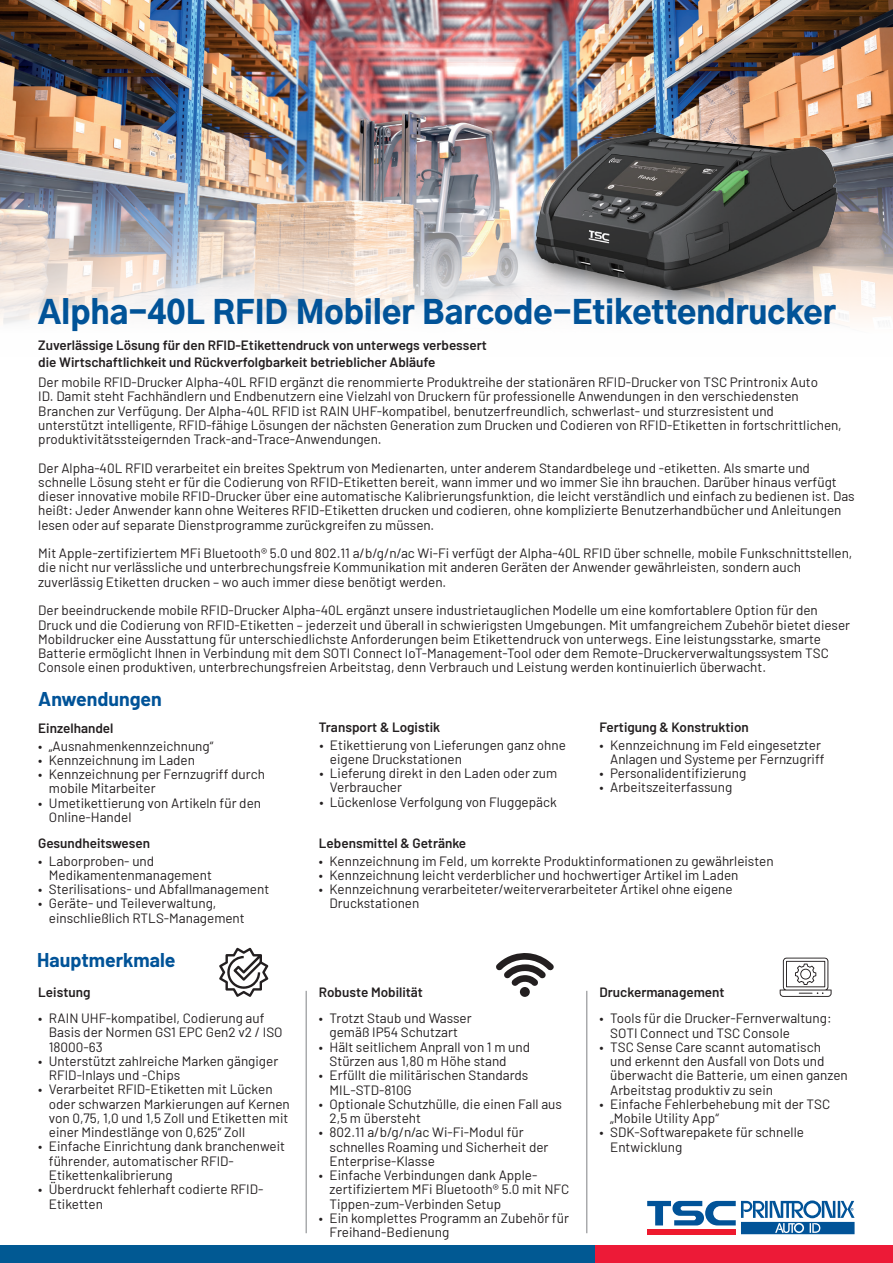
<style>
.page{position:relative;width:893px;height:1263px;background:#fff}
.page>*{position:absolute;margin:0;border:0;box-sizing:border-box;transform-origin:0 0}
.t1{font:900 31.5px "Gothic A1";color:#015398}
.t2{font:700 19.5px "Barlow";color:#015398}
.t3{font:13.5px/14.2px "Barlow";color:#231f20}
.t4{font:600 13.5px/16.2px "Barlow";color:#231f20}
</style>
<div class="page">
<div style="left:594px;top:1246px;width:299px;height:17px;background:#ed1a37"></div>
<div style="left:0;top:1246px;width:594px;height:17px;background:#015993"></div>
<svg style="left:647px;top:1200px;width:207px;height:34px"></svg>
<img style="left:0;top:0;width:893px;height:324px">
<hr style="left:306px;top:991px;width:1px;height:242px;background:#808285">
<hr style="left:586px;top:991px;width:1px;height:242px;background:#808285">
<svg style="left:219px;top:947px;width:49px;height:50px"></svg>
<svg style="left:496px;top:953px;width:58px;height:44px"></svg>
<svg style="left:780px;top:958px;width:52px;height:39px"></svg>
<img style="left:455px;top:34px;width:438px;height:292px">
<h1 class="t1" style="left:38px;top:286px;width:799px">Alpha-40L RFID Mobiler Barcode-Etikettendrucker</h1>
<p class="t4" style="left:38px;top:336px;width:450px">Zuverlässige Lösung für den RFID-Etikettendruck von unterwegs verbessert die Wirtschaftlichkeit und Rückverfolgbarkeit betrieblicher Abläufe</p>
<p class="t3" style="left:38px;top:374px;width:805px">Der mobile RFID-Drucker Alpha-40L RFID ergänzt die renommierte Produktreihe der stationären RFID-Drucker von TSC Printronix Auto<br>ID. Damit steht Fachhändlern und Endbenutzern eine Vielzahl von Druckern für professionelle Anwendungen in den verschiedensten Branchen zur Verfügung. Der Alpha-40L RFID ist RAIN UHF-kompatibel, benutzerfreundlich, schwerlast- und sturzresistent und unterstützt intelligente, RFID-fähige Lösungen der nächsten Generation zum Drucken und Codieren von RFID-Etiketten in fortschrittlichen, produktivitätssteigernden Track-and-Trace-Anwendungen.</p>
<p class="t3" style="left:38px;top:460px;width:818px">Der Alpha-40L RFID verarbeitet ein breites Spektrum von Medienarten, unter anderem Standardbelege und -etiketten. Als smarte und schnelle Lösung steht er für die Codierung von RFID-Etiketten bereit, wann immer und wo immer Sie ihn brauchen. Darüber hinaus verfügt dieser innovative mobile RFID-Drucker über eine automatische Kalibrierungsfunktion, die leicht verständlich und einfach zu bedienen ist. Das heißt: Jeder Anwender kann ohne Weiteres RFID-Etiketten drucken und codieren, ohne komplizierte Benutzerhandbücher und Anleitungen lesen oder auf separate Dienstprogramme zurückgreifen zu müssen.</p>
<p class="t3" style="left:38px;top:545px;width:815px">Mit Apple-zertifiziertem MFi Bluetooth® 5.0 und 802.11 a/b/g/n/ac Wi-Fi verfügt der Alpha-40L RFID über schnelle, mobile Funkschnittstellen, die nicht nur verlässliche und unterbrechungsfreie Kommunikation mit anderen Geräten der Anwender gewährleisten, sondern auch zuverlässig Etiketten drucken – wo auch immer diese benötigt werden.</p>
<p class="t3" style="left:38px;top:602px;width:813px">Der beeindruckende mobile RFID-Drucker Alpha-40L ergänzt unsere industrietauglichen Modelle um eine komfortablere Option für den Druck und die Codierung von RFID-Etiketten – jederzeit und überall in schwierigsten Umgebungen. Mit umfangreichem Zubehör bietet dieser Mobildrucker eine Ausstattung für unterschiedlichste Anforderungen beim Etikettendruck von unterwegs. Eine leistungsstarke, smarte Batterie ermöglicht Ihnen in Verbindung mit dem SOTI Connect IoT-Management-Tool oder dem Remote-Druckerverwaltungssystem TSC Console einen produktiven, unterbrechungsfreien Arbeitstag, denn Verbrauch und Leistung werden kontinuierlich überwacht.</p>
<h2 class="t2" style="left:38px;top:685px;width:125px">Anwendungen</h2>
<p class="t4" style="left:38px;top:719px;width:77px">Einzelhandel</p>
<p class="t3" style="left:38px;top:737px;width:177px">• „Ausnahmenkennzeichnung“</p>
<p class="t3" style="left:38px;top:752px;width:158px">• Kennzeichnung im Laden</p>
<p class="t3" style="left:49px;top:766px;width:218px;text-indent:-11px">• Kennzeichnung per Fernzugriff durch mobile Mitarbeiter</p>
<p class="t3" style="left:49px;top:794px;width:214px;text-indent:-11px">• Umetikettierung von Artikeln für den<br>Online-Handel</p>
<p class="t4" style="left:38px;top:834px;width:113px">Gesundheitswesen</p>
<p class="t3" style="left:49px;top:852px;width:165px;text-indent:-11px">• Laborproben- und<br>Medikamentenmanagement</p>
<p class="t3" style="left:38px;top:881px;width:232px">• Sterilisations- und Abfallmanagement</p>
<p class="t3" style="left:49px;top:895px;width:197px;text-indent:-11px">• Geräte- und Teileverwaltung, einschließlich RTLS-Management</p>
<h2 class="t2" style="left:37px;top:946px;width:140px">Hauptmerkmale</h2>
<p class="t4" style="left:38px;top:983px;width:54px">Leistung</p>
<p class="t3" style="left:49px;top:1010px;width:235px;text-indent:-11px">• RAIN UHF-kompatibel, Codierung auf<br>Basis der Normen GS1 EPC Gen2 v2 / ISO<br>18000-63</p>
<p class="t3" style="left:49px;top:1053px;width:231px;text-indent:-11px">• Unterstützt zahlreiche Marken gängiger<br>RFID-Inlays und -Chips</p>
<p class="t3" style="left:49px;top:1081px;width:242px;text-indent:-11px">• Verarbeitet RFID-Etiketten mit Lücken oder schwarzen Markierungen auf Kernen von 0,75, 1,0 und 1,5 Zoll und Etiketten mit einer Mindestlänge von 0,625“ Zoll</p>
<p class="t3" style="left:49px;top:1138px;width:238px;text-indent:-11px">• Einfache Einrichtung dank branchenweit führender, automatischer RFID-<br>Etikettenkalibrierung</p>
<p class="t3" style="left:49px;top:1181px;width:216px;text-indent:-11px">• Überdruckt fehlerhaft codierte RFID-<br>Etiketten</p>
<p class="t4" style="left:319px;top:718px;width:123px">Transport &amp; Logistik</p>
<p class="t3" style="left:330px;top:736px;width:237px;text-indent:-11px">• Etikettierung von Lieferungen ganz ohne eigene Druckstationen</p>
<p class="t3" style="left:330px;top:765px;width:229px;text-indent:-11px">• Lieferung direkt in den Laden oder zum<br>Verbraucher</p>
<p class="t3" style="left:319px;top:793px;width:239px">• Lückenlose Verfolgung von Fluggepäck</p>
<p class="t4" style="left:319px;top:834px;width:149px">Lebensmittel &amp; Getränke</p>
<p class="t3" style="left:319px;top:852px;width:456px">• Kennzeichnung im Feld, um korrekte Produktinformationen zu gewährleisten</p>
<p class="t3" style="left:319px;top:867px;width:421px">• Kennzeichnung leicht verderblicher und hochwertiger Artikel im Laden</p>
<p class="t3" style="left:330px;top:881px;width:405px;text-indent:-11px">• Kennzeichnung verarbeiteter/weiterverarbeiteter Artikel ohne eigene<br>Druckstationen</p>
<p class="t4" style="left:600px;top:718px;width:151px">Fertigung &amp; Konstruktion</p>
<p class="t3" style="left:600px;top:736px;width:227px;text-align:right">• Kennzeichnung im Feld eingesetzter<br>Anlagen und Systeme per Fernzugriff</p>
<p class="t3" style="left:600px;top:765px;width:148px">• Personalidentifizierung</p>
<p class="t3" style="left:600px;top:779px;width:134px">• Arbeitszeiterfassung</p>
<p class="t4" style="left:319px;top:983px;width:106px">Robuste Mobilität</p>
<p class="t3" style="left:319px;top:1010px;width:154px;text-align:center">• Trotzt Staub und Wasser gemäß IP54 Schutzart</p>
<p class="t3" style="left:330px;top:1039px;width:202px;text-indent:-11px">• Hält seitlichem Anprall von 1 m und<br>Stürzen aus 1,80 m Höhe stand</p>
<p class="t3" style="left:330px;top:1067px;width:200px;text-indent:-11px">• Erfüllt die militärischen Standards<br>MIL-STD-810G</p>
<p class="t3" style="left:330px;top:1096px;width:234px;text-indent:-11px">• Optionale Schutzhülle, die einen Fall aus<br>2,5 m übersteht</p>
<p class="t3" style="left:330px;top:1124px;width:220px;text-indent:-11px">• 802.11 a/b/g/n/ac Wi-Fi-Modul für schnelles Roaming und Sicherheit der<br>Enterprise-Klasse</p>
<p class="t3" style="left:330px;top:1167px;width:241px;text-indent:-11px">• Einfache Verbindungen dank Apple&shy;zertifiziertem MFi Bluetooth® 5.0 mit NFC<br>Tippen-zum-Verbinden Setup</p>
<p class="t3" style="left:330px;top:1210px;width:241px;text-indent:-11px">• Ein komplettes Programm an Zubehör für<br>Freihand-Bedienung</p>
<p class="t4" style="left:600px;top:983px;width:127px">Druckermanagement</p>
<p class="t3" style="left:610px;top:1010px;width:223px;text-indent:-11px">• Tools für die Drucker-Fernverwaltung:<br>SOTI Connect und TSC Console</p>
<p class="t3" style="left:610px;top:1039px;width:239px;text-indent:-11px">• TSC Sense Care scannt automatisch<br>und erkennt den Ausfall von Dots und überwacht die Batterie, um einen ganzen Arbeitstag produktiv zu sein</p>
<p class="t3" style="left:610px;top:1096px;width:222px;text-indent:-11px">• Einfache Fehlerbehebung mit der TSC „Mobile Utility App“</p>
<p class="t3" style="left:610px;top:1124px;width:195px;text-indent:-11px">• SDK-Softwarepakete für schnelle<br>Entwicklung</p>
</div>
